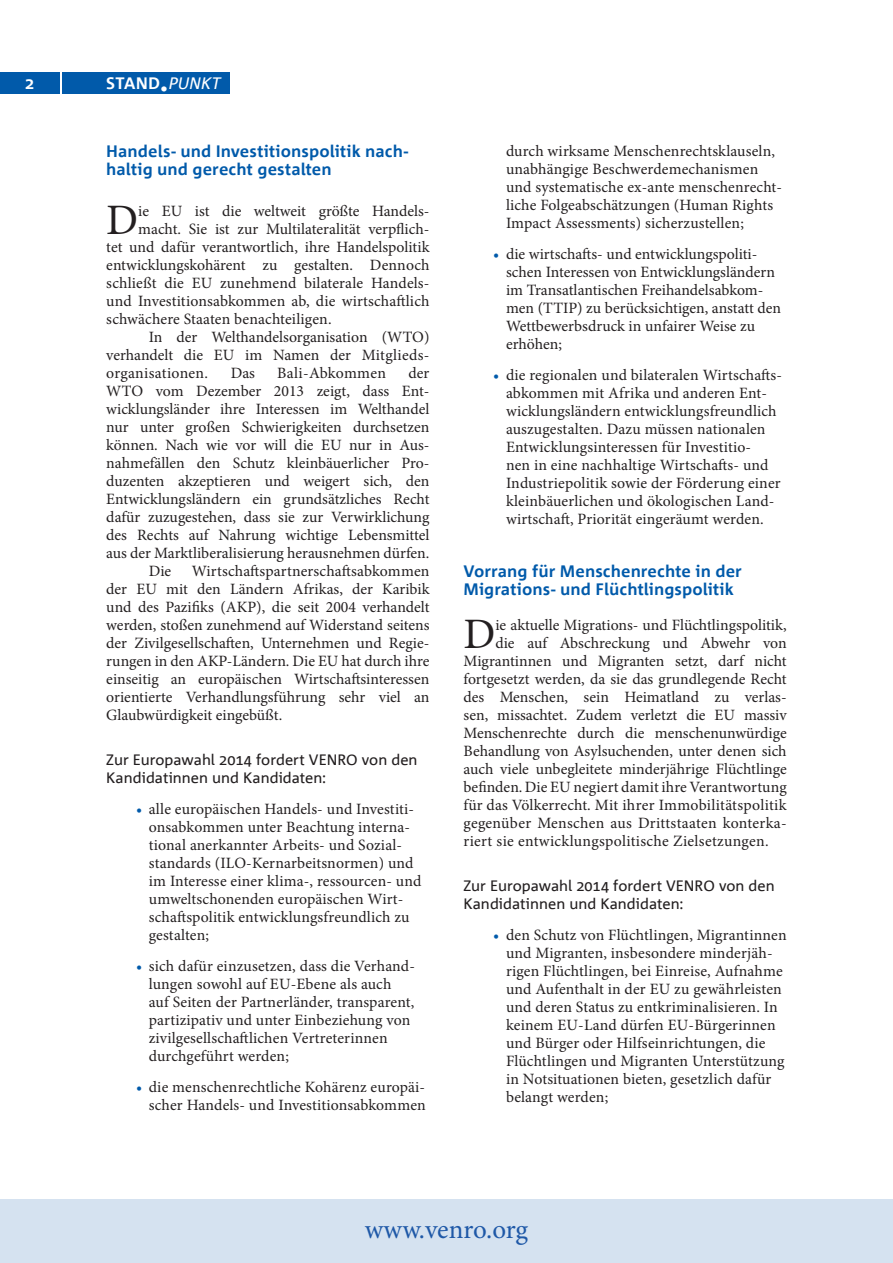
<style>
.page{position:relative;width:893px;height:1263px;background:#fff}
.page>*{position:absolute;margin:0;border:0;box-sizing:border-box;transform-origin:0 0}
.t1{font:43.5px "Minion Pro";color:#231f20}
.t2{font:27px "Minion Pro";letter-spacing:-.005em;color:#1e58a7}
.t3{font:700 16.5px/18px "Corpid Office";color:#015aaa}
.t4{font:700 16.5px "Corpid Office";letter-spacing:.005em;color:#fff}
.t5{font:15.75px/18px "Minion Pro";letter-spacing:.005em;color:#231f20}
.t6{font:15px/18px "Corpid Office";color:#231f20}
.s1{font-size:33px}
.s2{font-weight:400;font-style:italic}
.s3{color:#015aaa}
</style>
<div class="page">
<div style="left:62px;top:72px;width:168px;height:22px;background:#015aaa"></div>
<div style="left:0;top:1199px;width:893px;height:64px;background:#d5e2f0"></div>
<div style="left:0;top:72px;width:59px;height:22px;background:#015aaa"></div>
<p class="t4" style="left:25px;top:75px;width:10px">2</p>
<p class="t4" style="left:106px;top:75px;width:116px">STAND<span class="s1">.</span><span class="s2">PUNKT</span></p>
<p class="t3" style="left:106px;top:143px;width:304px">Handels- und Investitionspolitik nach&shy;haltig und gerecht gestalten</p>
<h1 class="t1" style="left:106px;top:191px;width:33px">D</h1>
<p class="t5" style="left:138px;top:202px;width:293px">ie EU ist die weltweit größte Handels-</p>
<p class="t5" style="left:138px;top:220px;width:293px">macht. Sie ist zur Multilateralität verpflich-</p>
<p class="t5" style="left:106px;top:238px;width:325px">tet und dafür verantwortlich, ihre Handelspolitik</p>
<p class="t5" style="left:106px;top:256px;width:325px">entwicklungskohärent zu gestalten. Dennoch</p>
<p class="t5" style="left:106px;top:274px;width:325px">schließt die EU zunehmend bilaterale Handels-</p>
<p class="t5" style="left:106px;top:292px;width:325px">und Investitionsabkommen ab, die wirtschaftlich</p>
<p class="t5" style="left:106px;top:310px;width:227px">schwächere Staaten benachteiligen.</p>
<p class="t5" style="left:149px;top:328px;width:282px">In der Welthandelsorganisation (WTO)</p>
<p class="t5" style="left:106px;top:346px;width:325px">verhandelt die EU im Namen der Mitglieds-</p>
<p class="t5" style="left:106px;top:364px;width:103px">organisationen.</p>
<p class="t5" style="left:231px;top:364px;width:26px">Das</p>
<p class="t5" style="left:277px;top:364px;width:110px">Bali-Abkommen</p>
<p class="t5" style="left:409px;top:364px;width:22px">der</p>
<p class="t5" style="left:106px;top:382px;width:325px">WTO vom Dezember 2013 zeigt, dass Ent-</p>
<p class="t5" style="left:106px;top:400px;width:325px">wicklungsländer ihre Interessen im Welthandel</p>
<p class="t5" style="left:106px;top:418px;width:325px">nur unter großen Schwierigkeiten durchsetzen</p>
<p class="t5" style="left:106px;top:436px;width:325px">können. Nach wie vor will die EU nur in Aus-</p>
<p class="t5" style="left:106px;top:454px;width:325px">nahmefällen den Schutz kleinbäuerlicher Pro-</p>
<p class="t5" style="left:106px;top:472px;width:325px">duzenten akzeptieren und weigert sich, den</p>
<p class="t5" style="left:106px;top:490px;width:325px">Entwicklungsländern ein grundsätzliches Recht</p>
<p class="t5" style="left:106px;top:508px;width:325px">dafür zuzugestehen, dass sie zur Verwirklichung</p>
<p class="t5" style="left:106px;top:526px;width:325px">des Rechts auf Nahrung wichtige Lebensmittel</p>
<p class="t5" style="left:106px;top:544px;width:325px">aus der Marktliberalisierung herausnehmen dürfen.</p>
<p class="t5" style="left:149px;top:562px;width:24px">Die</p>
<p class="t5" style="left:106px;top:562px;width:325px;text-align:justify;text-indent:85px">Wirtschaftspartnerschaftsabkommen der EU mit den Ländern Afrikas, der Karibik und des Pazifiks (AKP), die seit 2004 verhandelt werden, stoßen zunehmend auf Widerstand seitens der Zivilgesellschaften, Unternehmen und Regie&shy;rungen in den AKP-Ländern. Die EU hat durch ihre einseitig an europäischen Wirtschaftsinteressen orientierte Verhandlungsführung sehr viel an Glaubwürdigkeit eingebüßt.</p>
<p class="t6" style="left:106px;top:751px;width:313px">Zur Europawahl 2014 fordert VENRO von den<br>Kandidatinnen und Kandidaten:</p>
<p class="t5" style="left:149px;top:800px;width:274px;text-indent:-13px"><span class="s3">•</span> alle europäischen Handels- und Investiti&shy;onsabkommen unter Beachtung interna&shy;tional anerkannter Arbeits- und Sozial&shy;standards (ILO-Kernarbeitsnormen) und im Interesse einer klima-, ressourcen- und umweltschonenden europäischen Wirt&shy;schaftspolitik entwicklungsfreundlich zu gestalten;</p>
<p class="t5" style="left:149px;top:957px;width:268px;text-indent:-13px"><span class="s3">•</span> sich dafür einzusetzen, dass die Verhand&shy;lungen sowohl auf EU-Ebene als auch auf Seiten der Partnerländer, transparent, partizipativ und unter Einbeziehung von zivilgesellschaftlichen Vertreterinnen durchgeführt werden;</p>
<p class="t5" style="left:136px;top:1078px;width:291px;text-align:right"><span class="s3">•</span> die menschenrechtliche Kohärenz europäi&shy;scher Handels- und Investitionsabkommen</p>
<p class="t5" style="left:506px;top:142px;width:278px">durch wirksame Menschenrechtsklauseln, unabhängige Beschwerdemechanismen und systematische ex-ante menschenrecht&shy;liche Folgeabschätzungen (Human Rights Impact Assessments) sicherzustellen;</p>
<p class="t5" style="left:506px;top:245px;width:277px;text-indent:-13px"><span class="s3">•</span> die wirtschafts- und entwicklungspoliti&shy;schen Interessen von Entwicklungsländern im Transatlantischen Freihandelsabkom&shy;men (TTIP) zu berücksichtigen, anstatt den Wettbewerbsdruck in unfairer Weise zu erhöhen;</p>
<p class="t5" style="left:506px;top:366px;width:278px;text-indent:-13px"><span class="s3">•</span> die regionalen und bilateralen Wirtschafts&shy;abkommen mit Afrika und anderen Ent&shy;wicklungsländern entwicklungsfreundlich auszugestalten. Dazu müssen nationalen Entwicklungsinteressen für Investitio-<br>nen in eine nachhaltige Wirtschafts- und Industriepolitik sowie der Förderung einer kleinbäuerlichen und ökologischen Land&shy;wirtschaft, Priorität eingeräumt werden.</p>
<p class="t3" style="left:463px;top:563px;width:280px">Vorrang für Menschenrechte in der<br>Migrations- und Flüchtlingspolitik</p>
<h1 class="t1" style="left:463px;top:605px;width:33px">D</h1>
<p class="t5" style="left:495px;top:616px;width:293px">ie aktuelle Migrations- und Flüchtlingspolitik,</p>
<p class="t5" style="left:495px;top:634px;width:293px">die auf Abschreckung und Abwehr von</p>
<p class="t5" style="left:463px;top:652px;width:325px">Migrantinnen und Migranten setzt, darf nicht</p>
<p class="t5" style="left:463px;top:670px;width:325px">fortgesetzt werden, da sie das grundlegende Recht</p>
<p class="t5" style="left:463px;top:688px;width:325px">des Menschen, sein Heimatland zu verlas-</p>
<p class="t5" style="left:463px;top:706px;width:325px">sen, missachtet. Zudem verletzt die EU massiv</p>
<p class="t5" style="left:463px;top:724px;width:325px">Menschenrechte durch die menschenunwürdige</p>
<p class="t5" style="left:463px;top:742px;width:325px">Behandlung von Asylsuchenden, unter denen sich</p>
<p class="t5" style="left:463px;top:760px;width:325px">auch viele unbegleitete minderjährige Flüchtlinge</p>
<p class="t5" style="left:463px;top:778px;width:325px">befinden. Die EU negiert damit ihre Verantwortung</p>
<p class="t5" style="left:463px;top:796px;width:325px">für das Völkerrecht. Mit ihrer Immobilitätspolitik</p>
<p class="t5" style="left:463px;top:814px;width:325px">gegenüber Menschen aus Drittstaaten konterka-</p>
<p class="t5" style="left:463px;top:832px;width:307px">riert sie entwicklungspolitische Zielsetzungen.</p>
<p class="t6" style="left:463px;top:877px;width:313px">Zur Europawahl 2014 fordert VENRO von den<br>Kandidatinnen und Kandidaten:</p>
<p class="t5" style="left:506px;top:926px;width:282px;text-indent:-13px"><span class="s3">•</span> den Schutz von Flüchtlingen, Migrantinnen und Migranten, insbesondere minderjäh&shy;rigen Flüchtlingen, bei Einreise, Aufnahme und Aufenthalt in der EU zu gewährleisten und deren Status zu entkriminalisieren. In keinem EU-Land dürfen EU-Bürgerinnen und Bürger oder Hilfseinrichtungen, die Flüchtlingen und Migranten Unterstützung in Notsituationen bieten, gesetzlich dafür belangt werden;</p>
<h2 class="t2" style="left:365px;top:1211px;width:165px">www.venro.org</h2>
</div>
